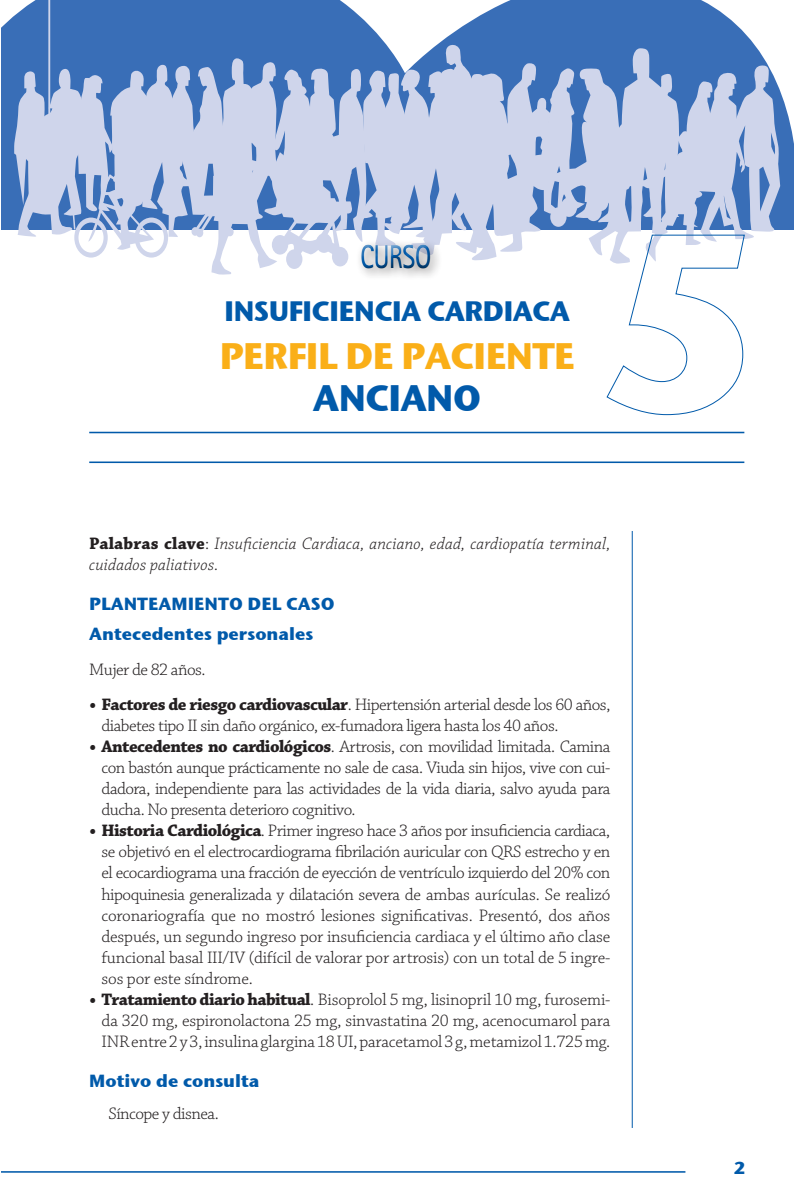
<style>
.page{position:relative;width:794px;height:1191px;background:#fff}
.page>*{position:absolute;margin:0;border:0;box-sizing:border-box;transform-origin:0 0}
.t1{font:700 36.75px "Stone Sans ITC";letter-spacing:-.03em;color:#faaf18}
.t2{font:700 36.75px "Stone Sans ITC";letter-spacing:-.03em;color:#015aaa}
.t3{font:700 33.43px "Agfa Rotis Sans Serif";letter-spacing:-.03em;color:#015aaa;scale:.79 1}
.t4{font:700 28px "Stone Sans ITC";letter-spacing:-.03em;color:#015aaa}
.t5{font:300 17.5px/21px "Chaparral Pro";letter-spacing:-.03em;color:#231f20;text-align:justify}
.t6{font:italic 300 17.5px/21px "Chaparral Pro";letter-spacing:.01em;color:#231f20}
.t7{font:700 17.5px "Stone Sans ITC";color:#015aaa}
.t8{font:700 17.5px "Stone Sans ITCTT";color:#015aaa}
.s1{font-weight:700;font-style:normal}
.s2{font-style:normal}
.s3{font-weight:700}
</style>
<div class="page">
<hr style="left:89px;top:432px;width:655px;height:1px;background:#015aaa">
<hr style="left:89px;top:461px;width:655px;height:2px;background:#015aaa">
<hr style="left:632px;top:531px;width:1px;height:597px;background:#015aaa">
<svg style="left:14px;top:0;width:766px;height:415px"></svg>
<div style="left:356px;top:239px;width:86px;height:42px;background:#fff"></div>
<div style="left:349px;top:235px;width:90px;height:38px;background:#fff;opacity:.75"></div>
<div style="left:353px;top:240px;width:90px;height:40px;background:#231f20;opacity:.75"></div>
<hr style="left:0;top:1171px;width:685px;height:1px;background:#015aaa">
<hr style="left:0;top:0;width:1px;height:1191px;background:#fff">
<h2 class="t3" style="left:360px;top:236px;width:92px">CURSO</h2>
<h3 class="t4" style="left:224px;top:286px;width:347px">INSUFICIENCIA CARDIACA</h3>
<p class="t1" style="left:219px;top:323px;width:357px">PERFIL DE PACIENTE</p>
<p class="t2" style="left:313px;top:365px;width:170px">ANCIANO</p>
<p class="t6" style="left:89px;top:533px;width:522px"><span class="s1">Palabras clave</span><span class="s2">:</span> Insuficiencia Cardiaca, anciano, edad, cardiopatía terminal, cuidados paliativos.</p>
<p class="t7" style="left:89px;top:588px;width:247px">PLANTEAMIENTO DEL CASO</p>
<p class="t7" style="left:89px;top:618px;width:226px">Antecedentes personales</p>
<p class="t5" style="left:89px;top:660px;width:118px">Mujer de 82 años.</p>
<p class="t5" style="left:101px;top:695px;width:510px;text-indent:-12px"><span class="s3">• Factores de riesgo cardiovascular</span>. Hipertensión arterial desde los 60 años, diabetes tipo II sin daño orgánico, ex-fumadora ligera hasta los 40 años.</p>
<p class="t5" style="left:101px;top:737px;width:510px;text-indent:-12px"><span class="s3">• Antecedentes no cardiológicos</span>. Artrosis, con movilidad limitada. Camina con bastón aunque prácticamente no sale de casa. Viuda sin hijos, vive con cui&shy;dadora, independiente para las actividades de la vida diaria, salvo ayuda para ducha. No presenta deterioro cognitivo.</p>
<p class="t5" style="left:101px;top:821px;width:510px;text-indent:-12px"><span class="s3">• Historia Cardiológica</span>. Primer ingreso hace 3 años por insuficiencia cardiaca, se objetivó en el electrocardiograma fibrilación auricular con QRS estrecho y en el ecocardiograma una fracción de eyección de ventrículo izquierdo del 20% con hipoquinesia generalizada y dilatación severa de ambas aurículas. Se realizó coronariografía que no mostró lesiones significativas. Presentó, dos años después, un segundo ingreso por insuficiencia cardiaca y el último año clase funcional basal III/IV (difícil de valorar por artrosis) con un total de 5 ingre&shy;sos por este síndrome.</p>
<p class="t5" style="left:101px;top:989px;width:510px;text-indent:-12px"><span class="s3">• Tratamiento diariohabitual</span>. Bisoprolol 5 mg, lisinopril 10 mg, furosemi&shy;da 320 mg, espironolactona 25 mg, sinvastatina 20 mg, acenocumarol para INR entre 2 y 3, insulina glargina 18 UI, paracetamol 3 g, metamizol 1.725 mg.</p>
<p class="t7" style="left:89px;top:1065px;width:172px">Motivo de consulta</p>
<p class="t5" style="left:108px;top:1103px;width:112px">Síncope y disnea.</p>
<p class="t8" style="left:734px;top:1152px;width:13px">2</p>
</div>
